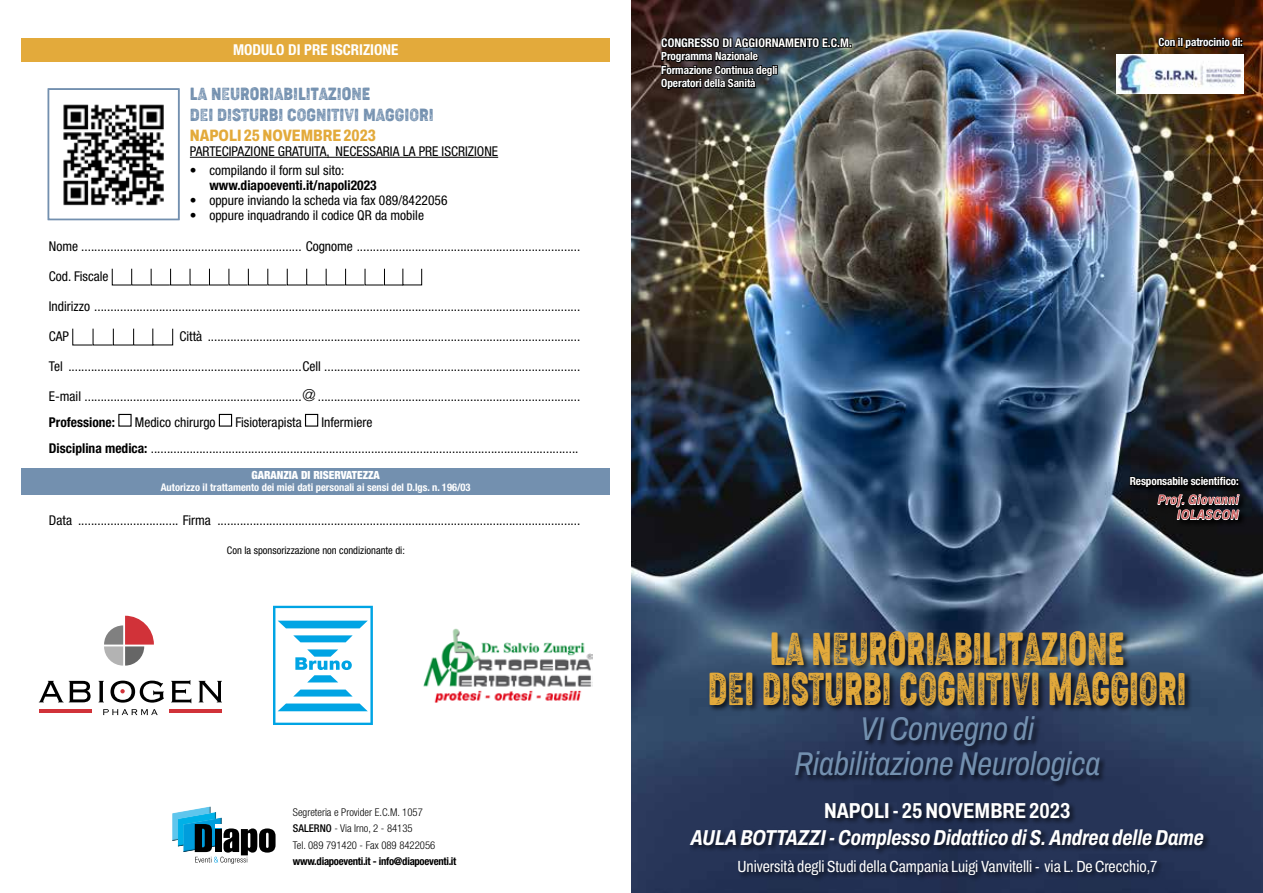
<style>
.page{position:relative;width:1263px;height:893px;background:#fff}
.page>*{position:absolute;margin:0;border:0;box-sizing:border-box;transform-origin:0 0}
.t1{font:43.35px/40.5px "Cocogoose Condensed Letterpress";color:#e3aa3b;text-align:center;scale:.75 1}
.t2{font:italic 33px/35.1px "Archivo Condensed";color:#7390af;text-align:center}
.t3{font:italic 700 21.6px "Archivo Condensed";color:#fff}
.t4{font:700 21.6px "Archivo Condensed";color:#fff}
.t5{font:16.5px/21px "Cocogoose Condensed Letterpress";color:#7390af}
.t6{font:800 16.5px "Archivo Condensed";color:#e3aa3b}
.t7{font:16.2px "Archivo Condensed";color:#fff}
.t8{font:700 condensed 15px "Helvetica Neue LT Std";color:#fff}
.t9{font:condensed 13.5px/25.5px "Helvetica Neue LT Std";color:#000}
.t10{font:700 condensed 13.5px "Helvetica Neue LT Std";color:#000}
.t11{font:italic 700 13.5px/15px "Archivo Condensed";letter-spacing:.05em;color:#d26b6b;text-align:right}
.t12{font:700 condensed 12px "Helvetica Neue LT Std";color:#fff}
.t13{font:700 condensed 11.25px/13.5px "Helvetica Neue LT Std";letter-spacing:-.01em;color:#fff}
.t14{font:900 condensed 11.25px "Helvetica Neue LT Std";color:#fff}
.t15{font:300 condensed 10.65px/16.2px "Helvetica Neue LT Std";color:#000}
.t16{font:700 condensed 10.65px "Helvetica Neue LT Std";letter-spacing:-.025em;color:#000}
.t17{font:700 condensed 10.5px "Helvetica Neue LT Std";color:#fff}
.t18{font:condensed 10.5px "Helvetica Neue LT Std";color:#000}
.s1{font-weight:300;font-size:16.5px}
.s2{font-weight:700}
.s3{font-weight:500}
</style>
<div class="page">
<img style="left:631px;top:0;width:632px;height:893px">
<div style="left:21px;top:468px;width:589px;height:26px;background:#7390af"></div>
<div style="left:21px;top:38px;width:589px;height:24px;background:#e3aa3b"></div>
<img style="left:660px;top:26px;width:192px;height:65px">
<svg style="left:1157px;top:37px;width:86px;height:13px"></svg>
<svg style="left:1128px;top:474px;width:119px;height:53px"></svg>
<svg style="left:1129px;top:475px;width:111px;height:51px;background:#303235"></svg>
<svg style="left:111px;top:268px;width:293px;height:18px"></svg>
<svg style="left:72px;top:328px;width:82px;height:18px"></svg>
<div style="left:118px;top:414px;width:14px;height:13px;border:1px solid #000"></div>
<div style="left:219px;top:414px;width:13px;height:13px;border:1px solid #000"></div>
<div style="left:305px;top:414px;width:13px;height:13px;border:1px solid #000"></div>
<svg style="left:172px;top:806px;width:104px;height:58px"></svg>
<img style="left:63px;top:104px;width:101px;height:102px">
<div style="left:48px;top:88px;width:132px;height:132px;border:2px solid #7390af"></div>
<hr style="left:190px;top:157px;width:308px;height:1px;background:#000">
<div style="left:689px;top:631px;width:522px;height:251px;background:#000;opacity:.67"></div>
<img style="left:1117px;top:54px;width:126px;height:40px">
<svg style="left:273px;top:606px;width:100px;height:119px"></svg>
<svg style="left:104px;top:616px;width:50px;height:50px"></svg>
<hr style="left:39px;top:709px;width:53px;height:4px;background:#d13239">
<hr style="left:169px;top:709px;width:53px;height:4px;background:#d13239">
<svg style="left:39px;top:681px;width:52px;height:21px"></svg>
<svg style="left:99px;top:681px;width:5px;height:21px"></svg>
<svg style="left:110px;top:681px;width:54px;height:22px"></svg>
<svg style="left:171px;top:680px;width:20px;height:23px"></svg>
<svg style="left:199px;top:681px;width:23px;height:21px"></svg>
<svg style="left:103px;top:709px;width:55px;height:6px"></svg>
<img style="left:424px;top:628px;width:169px;height:74px">
<p class="t8" style="left:233px;top:41px;width:80px">modulo di pre</p>
<p class="t8" style="left:331px;top:41px;width:52px">iscrizione</p>
<p class="t5" style="left:190px;top:84px;width:245px">LA NEURORIABILITAZIONE<br>DEI DISTURBI COGNITIVI MAGGIORI</p>
<p class="t6" style="left:190px;top:123px;width:188px">NAPOLI 25 NOVEMBRE 2023</p>
<p class="t9" style="left:190px;top:138px;width:27px">Partecipa</p>
<p class="t9" style="left:244px;top:138px;width:248px">zione gratuita, NECESSARIA la pre iscrizione</p>
<p class="t9" style="left:190px;top:158px;width:156px">• compilando il form sul sito:</p>
<p class="t10" style="left:209px;top:177px;width:169px">www.diapoeventi.it/napoli2023</p>
<p class="t9" style="left:190px;top:188px;width:259px">• oppure inviando la scheda via fax 089/8422056</p>
<p class="t9" style="left:190px;top:203px;width:236px">• oppure inquadrando il codice QR da mobile</p>
<p class="t9" style="left:49px;top:234px;width:533px">Nome .................................................................... Cognome .....................................................................</p>
<p class="t9" style="left:49px;top:263px;width:61px">Cod. Fiscale</p>
<p class="t9" style="left:49px;top:293px;width:533px">Indirizzo ......................................................................................................................................................</p>
<p class="t9" style="left:49px;top:323px;width:22px">CAP</p>
<p class="t9" style="left:180px;top:323px;width:402px">Città ...................................................................................................................</p>
<p class="t9" style="left:49px;top:353px;width:533px">Tel ........................................................................Cell ...............................................................................</p>
<p class="t9" style="left:49px;top:383px;width:533px">E-mail ...................................................................<span class="s1">@</span> .................................................................................<br><span class="s2">Professione:</span></p>
<p class="t9" style="left:49px;top:408px;width:531px;line-height:26.5px;text-indent:273px">Infermiere<br><span class="s2">Disciplina medica:</span> ....................................................................................................................................</p>
<p class="t9" style="left:135px;top:409px;width:82px">Medico chirurgo</p>
<p class="t9" style="left:235px;top:409px;width:68px">Fisioterapista</p>
<p class="t14" style="left:252px;top:468px;width:130px">GARANZIA DI RISERVATEZZA</p>
<p class="t17" style="left:161px;top:481px;width:311px">Autorizzo il trattamento dei miei dati personali ai sensi del D.lgs. n. 196/03</p>
<p class="t9" style="left:49px;top:507px;width:533px">Data ............................... Firma ................................................................................................................</p>
<p class="t18" style="left:227px;top:544px;width:180px">Con la sponsorizzazione non condizionante di:</p>
<p class="t15" style="left:293px;top:804px;width:144px">Segreteria e Provider e.c.m. 1057<br><span class="s3">SALERNO</span> - Via Irno, 2 - 84135<br>Tel. 089 791420 - Fax 089 8422056</p>
<p class="t16" style="left:293px;top:854px;width:165px">www.diapoeventi.it - info@diapoeventi.it</p>
<p class="t12" style="left:661px;top:35px;width:192px">CONGRESSO di aggiornamento E.C.M.</p>
<p class="t13" style="left:661px;top:50px;width:118px">Programma Nazionale<br>Formazione Continua degli<br>Operatori della Sanità</p>
<p class="t13" style="left:1158px;top:35px;width:86px">Con il patrocinio di:</p>
<p class="t13" style="left:1130px;top:474px;width:110px">Responsabile scientifico:</p>
<p class="t11" style="left:1158px;top:492px;width:82px">Prof. Giovanni<br>IOLASCON</p>
<h1 class="t1" style="left:708px;top:630px;width:640px">LA NEURORIABILITAZIONE<br>DEI DISTURBI COGNITIVI MAGGIORI</h1>
<h2 class="t2" style="left:794px;top:711px;width:307px">VI Convegno di<br>Riabilitazione Neurologica</h2>
<h3 class="t4" style="left:824px;top:794px;width:248px">NAPOLI - 25 NOVEMBRE 2023</h3>
<h3 class="t3" style="left:691px;top:821px;width:514px">AULA BOTTAZZI - Complesso Didattico di S. Andrea delle Dame</h3>
<p class="t7" style="left:737px;top:854px;width:421px">Università degli Studi della Campania Luigi Vanvitelli - via L. De Crecchio,7</p>
</div>
